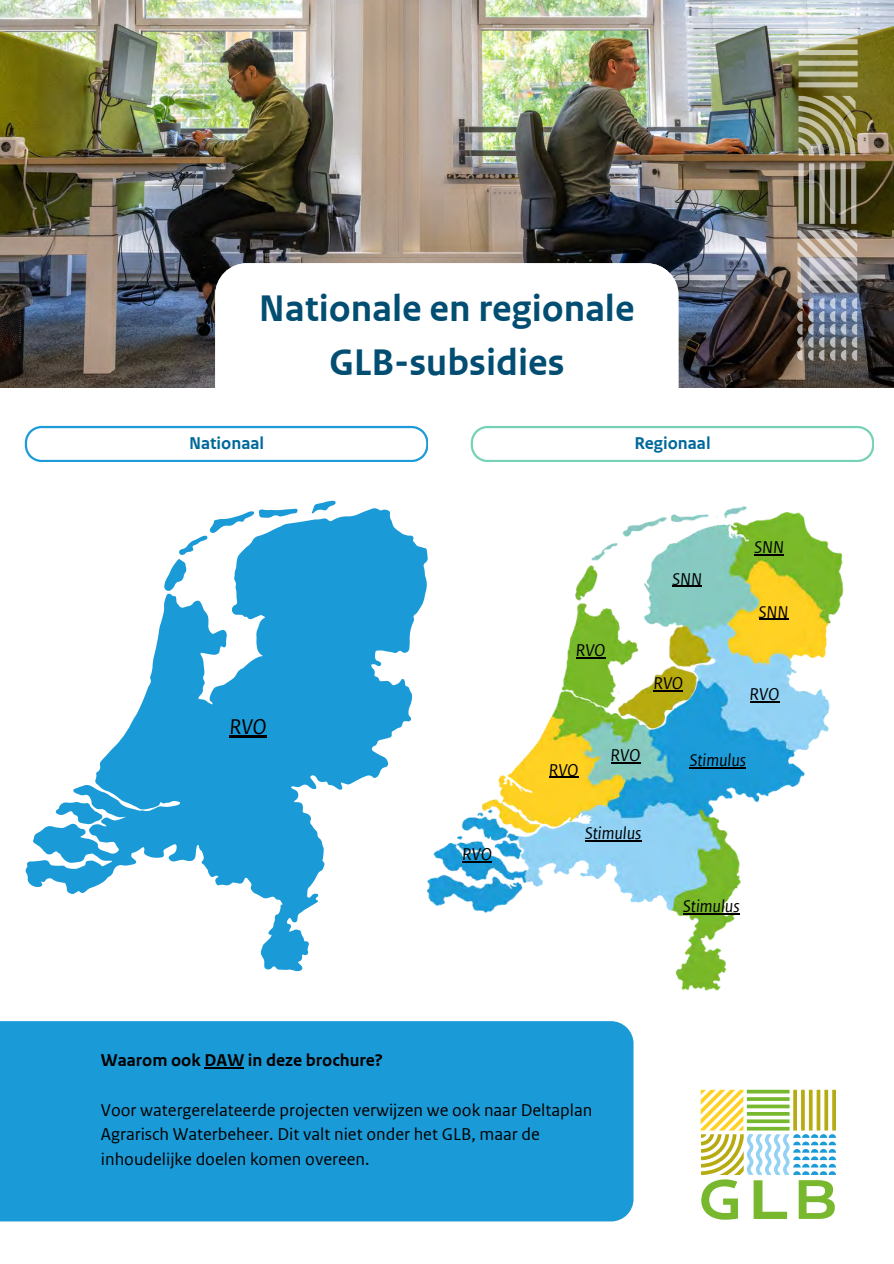
<style>
.page{position:relative;width:894px;height:1264px;background:#fff}
.page>*{position:absolute;margin:0;border:0;box-sizing:border-box;transform-origin:0 0}
.t1{font:700 39px/54px "Rijksoverheid Sans Web Text";color:#024d72;text-align:center}
.t2{font:italic 22.5px "Rijksoverheid Sans Web Text";color:#000}
.t3{font:18px/24.8px "Rijksoverheid Sans Web Text";color:#000}
.t4{font:italic 18px "Rijksoverheid Sans Web Text";color:#000}
.t5{font:700 18px "Rijksoverheid Sans Web Text";color:#000}
.t6{font:700 18px "Rijksoverheid Sans Web Text";color:#01689b}
</style>
<div class="page">
<img style="left:0;top:0;width:893px;height:387px">
<svg style="left:215px;top:263px;width:462px;height:163px"></svg>
<svg style="left:470px;top:426px;width:403px;height:36px"></svg>
<img style="left:796px;top:230px;width:61px;height:131px">
<svg style="left:798px;top:28px;width:59px;height:59px;background:#afae88"></svg>
<svg style="left:798px;top:163px;width:58px;height:61px;background:#787460"></svg>
<svg style="left:798px;top:96px;width:57px;height:60px;background:#969060"></svg>
<svg style="left:27px;top:509px;width:391px;height:460px"></svg>
<svg style="left:56px;top:801px;width:46px;height:23px"></svg>
<svg style="left:164px;top:508px;width:133px;height:83px"></svg>
<svg style="left:312px;top:501px;width:23px;height:12px"></svg>
<svg style="left:25px;top:426px;width:403px;height:36px"></svg>
<div style="left:0;top:1021px;width:633px;height:200px;background:#1a9ad7"></div>
<svg style="left:700px;top:1089px;width:135px;height:130px"></svg>
<img style="left:418px;top:506px;width:426px;height:485px">
<hr style="left:229px;top:735px;width:37px;height:2px;background:#000">
<hr style="left:672px;top:586px;width:30px;height:1px;background:#000">
<hr style="left:754px;top:554px;width:30px;height:1px;background:#000">
<hr style="left:758px;top:618px;width:30px;height:2px;background:#000">
<hr style="left:683px;top:913px;width:56px;height:1px;background:#000">
<hr style="left:585px;top:840px;width:56px;height:1px;background:#000">
<hr style="left:689px;top:767px;width:56px;height:1px;background:#000">
<hr style="left:462px;top:861px;width:30px;height:1px;background:#000">
<hr style="left:548px;top:776px;width:30px;height:1px;background:#000">
<hr style="left:610px;top:762px;width:30px;height:1px;background:#000">
<hr style="left:749px;top:701px;width:30px;height:1px;background:#000">
<hr style="left:575px;top:657px;width:30px;height:1px;background:#000">
<hr style="left:653px;top:690px;width:30px;height:1px;background:#000">
<hr style="left:204px;top:1067px;width:40px;height:1px;background:#000">
<h1 class="t1" style="left:259px;top:282px;width:377px">Nationale en regionale<br>GLB-subsidies</h1>
<p class="t6" style="left:189px;top:433px;width:77px">Nationaal</p>
<p class="t2" style="left:229px;top:714px;width:39px">RVO</p>
<p class="t4" style="left:462px;top:844px;width:31px">RVO</p>
<p class="t6" style="left:634px;top:433px;width:78px">Regionaal</p>
<p class="t4" style="left:575px;top:640px;width:31px">RVO</p>
<p class="t4" style="left:672px;top:568px;width:31px">SNN</p>
<p class="t4" style="left:653px;top:673px;width:31px">RVO</p>
<p class="t4" style="left:754px;top:537px;width:31px">SNN</p>
<p class="t4" style="left:758px;top:601px;width:31px">SNN</p>
<p class="t4" style="left:749px;top:683px;width:31px">RVO</p>
<p class="t4" style="left:548px;top:759px;width:31px">RVO</p>
<p class="t4" style="left:610px;top:745px;width:31px">RVO</p>
<p class="t4" style="left:585px;top:822px;width:58px">Stimulus</p>
<p class="t4" style="left:689px;top:749px;width:58px">Stimulus</p>
<p class="t4" style="left:683px;top:895px;width:58px">Stimulus</p>
<p class="t5" style="left:101px;top:1049px;width:283px">Waarom ook DAW in deze brochure?</p>
<p class="t3" style="left:101px;top:1097px;width:493px">Voor watergerelateerde projecten verwijzen we ook naar Deltaplan<br>Agrarisch Waterbeheer. Dit valt niet onder het GLB, maar de inhoudelijke doelen komen overeen.</p>
</div>
